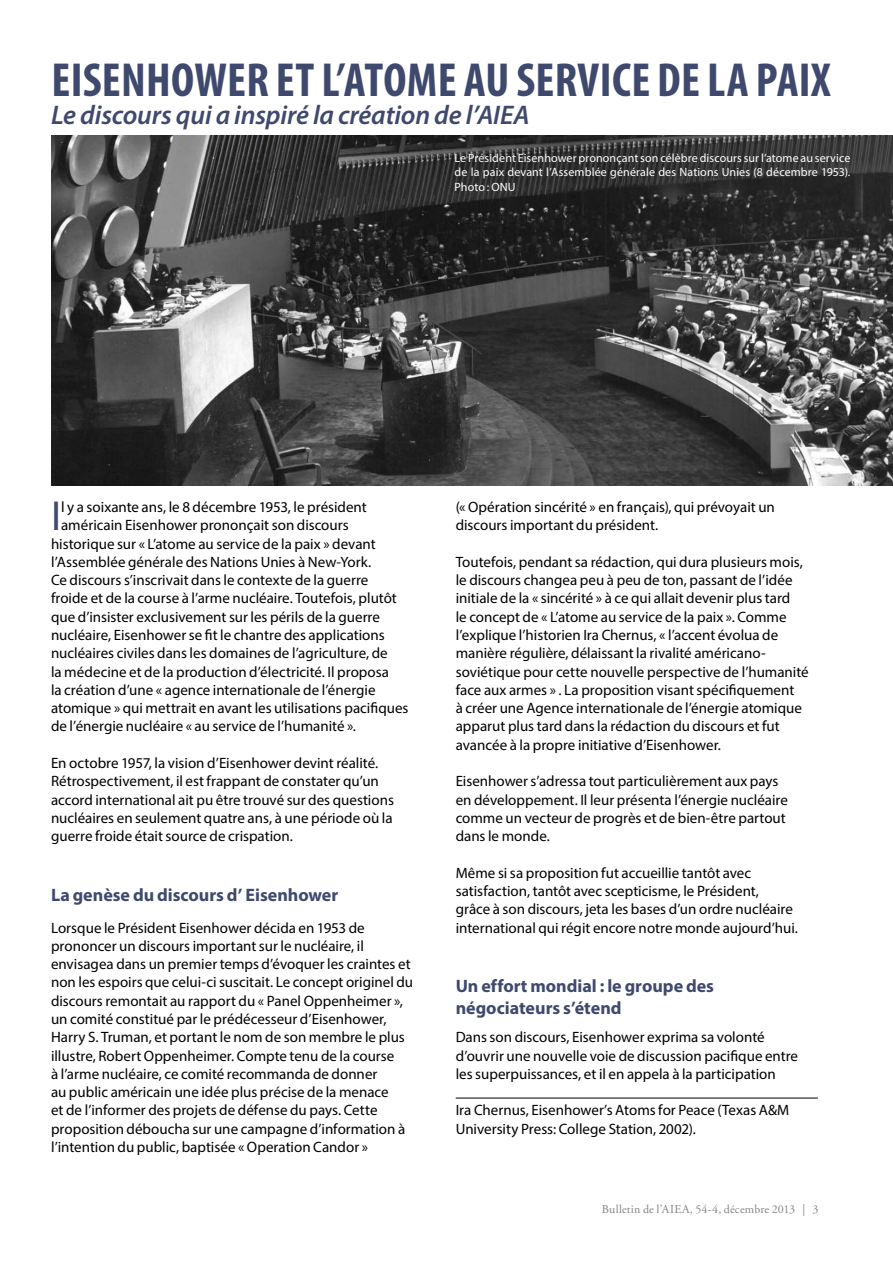
<style>
.page{position:relative;width:893px;height:1263px;background:#fff}
.page>*{position:absolute;margin:0;border:0;box-sizing:border-box;transform-origin:0 0}
.t1{font:700 condensed 48px "Myriad Pro";letter-spacing:.005em;color:#3f496e}
.t2{font:42.15px "Myriad Pro";color:#3f496e}
.t3{font:italic 600 27px "Myriad Pro";letter-spacing:-.005em;color:#3f496e}
.t4{font:700 18px/21.6px "Myriad Pro";color:#3f496e}
.t5{font:15px/18.3px "Myriad Pro";color:#000}
.t6{font:12px/14.4px "Myriad Pro";letter-spacing:.01em;color:#fff;text-align:justify}
.t7{font:12px "Adobe Garamond Pro";letter-spacing:.015em;color:#858288}
</style>
<div class="page">
<img style="left:51px;top:135px;width:842px;height:350px">
<hr style="left:456px;top:1098px;width:362px;height:1px;background:#000">
<h1 class="t1" style="left:52px;top:50px;width:781px">EISENHOWER ET L’ATOME AU SERVICE DE LA PAIX</h1>
<h3 class="t3" style="left:51px;top:98px;width:480px">Le discours qui a inspiré la création de l’AIEA</h3>
<p class="t6" style="left:455px;top:151px;width:397px">Le Président Eisenhower prononçant son célèbre discours sur l’atome au service de la paix devant l’Assemblée générale des Nations Unies (8 décembre 1953).<br>Photo : ONU</p>
<h2 class="t2" style="left:51px;top:490px;width:12px">I</h2>
<p class="t5" style="left:61px;top:498px;width:307px">l y a soixante ans, le 8 décembre 1953, le président</p>
<p class="t5" style="left:61px;top:516px;width:289px">américain Eisenhower prononçait son discours</p>
<p class="t5" style="left:51px;top:534px;width:326px">historique sur « L’atome au service de la paix » devant</p>
<p class="t5" style="left:51px;top:552px;width:322px">l’Assemblée générale des Nations Unies à New-York.</p>
<p class="t5" style="left:51px;top:571px;width:319px">Ce discours s’inscrivait dans le contexte de la guerre</p>
<p class="t5" style="left:51px;top:589px;width:347px">froide et de la course à l’arme nucléaire. Toutefois, plutôt</p>
<p class="t5" style="left:51px;top:607px;width:330px">que d’insister exclusivement sur les périls de la guerre</p>
<p class="t5" style="left:51px;top:626px;width:335px">nucléaire, Eisenhower se fit le chantre des applications</p>
<p class="t5" style="left:51px;top:644px;width:338px">nucléaires civiles dans les domaines de l’agriculture, de</p>
<p class="t5" style="left:51px;top:662px;width:340px">la médecine et de la production d’électricité. Il proposa</p>
<p class="t5" style="left:51px;top:680px;width:326px">la création d’une « agence internationale de l’énergie</p>
<p class="t5" style="left:51px;top:699px;width:359px">atomique » qui mettrait en avant les utilisations pacifiques</p>
<p class="t5" style="left:51px;top:717px;width:306px">de l’énergie nucléaire « au service de l’humanité ».</p>
<p class="t5" style="left:51px;top:754px;width:344px">En octobre 1957, la vision d’Eisenhower devint réalité.<br>Rétrospectivement, il est frappant de constater qu’un accord international ait pu être trouvé sur des questions nucléaires en seulement quatre ans, à une période où la guerre froide était source de crispation.</p>
<p class="t4" style="left:51px;top:883px;width:289px">La genèse du discours d’ Eisenhower</p>
<p class="t5" style="left:51px;top:918px;width:364px">Lorsque le Président Eisenhower décida en 1953 de prononcer un discours important sur le nucléaire, il envisagea dans un premier temps d’évoquer les craintes et non les espoirs que celui-ci suscitait. Le concept originel du discours remontait au rapport du « Panel Oppenheimer », un comité constitué par le prédécesseur d’Eisenhower, Harry S. Truman, et portant le nom de son membre le plus illustre, Robert Oppenheimer. Compte tenu de la course<br>à l’arme nucléaire, ce comité recommanda de donner<br>au public américain une idée plus précise de la menace<br>et de l’informer des projets de défense du pays. Cette proposition déboucha sur une campagne d’information à l’intention du public, baptisée « Operation Candor »</p>
<p class="t5" style="left:456px;top:498px;width:321px">(« Opération sincérité » en français), qui prévoyait un discours important du président.</p>
<p class="t5" style="left:456px;top:552px;width:355px">Toutefois, pendant sa rédaction, qui dura plusieurs mois, le discours changea peu à peu de ton, passant de l’idée initiale de la « sincérité » à ce qui allait devenir plus tard<br>le concept de « L’atome au service de la paix ». Comme l’explique l’historien Ira Chernus, « l’accent évolua de manière régulière, délaissant la rivalité américano&shy;soviétique pour cette nouvelle perspective de l’humanité face aux armes » . La proposition visant spécifiquement<br>à créer une Agence internationale de l’énergie atomique apparut plus tard dans la rédaction du discours et fut avancée à la propre initiative d’Eisenhower.</p>
<p class="t5" style="left:456px;top:772px;width:334px">Eisenhower s’adressa tout particulièrement aux pays en développement. Il leur présenta l’énergie nucléaire comme un vecteur de progrès et de bien-être partout dans le monde.</p>
<p class="t5" style="left:456px;top:863px;width:344px">Même si sa proposition fut accueillie tantôt avec satisfaction, tantôt avec scepticisme, le Président,<br>grâce à son discours, jeta les bases d’un ordre nucléaire international qui régit encore notre monde aujourd’hui.</p>
<p class="t4" style="left:456px;top:975px;width:260px">Un effort mondial : le groupe des négociateurs s’étend</p>
<p class="t5" style="left:456px;top:1028px;width:344px">Dans son discours, Eisenhower exprima sa volonté d’ouvrir une nouvelle voie de discussion pacifique entre les superpuissances, et il en appela à la participation</p>
<p class="t5" style="left:456px;top:1101px;width:335px">Ira Chernus, Eisenhower’s Atoms for Peace (Texas A&amp;M<br>University Press: College Station, 2002).</p>
<p class="t7" style="left:602px;top:1201px;width:218px">Bulletin de l’AIEA, 54-4, décembre 2013 | 3</p>
</div>
